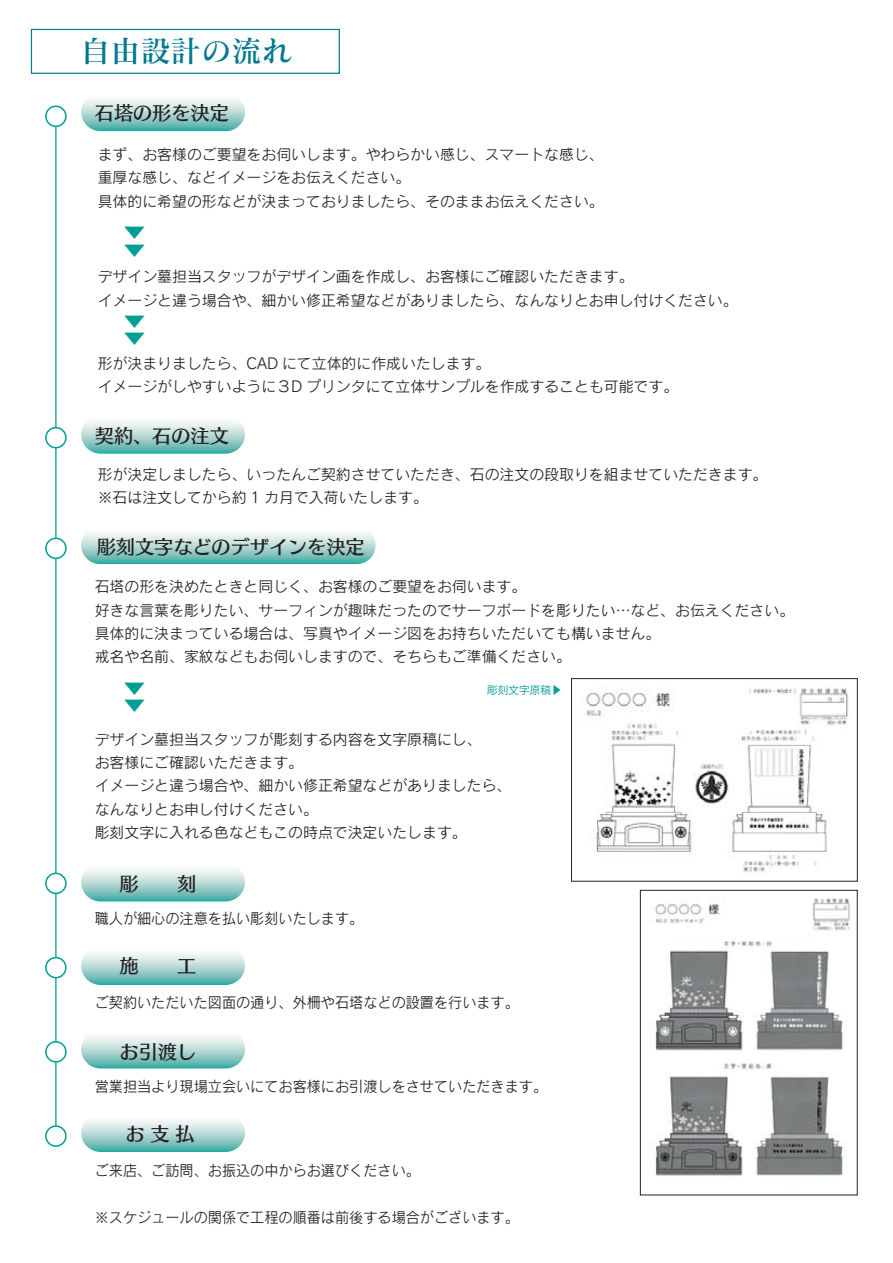
<style>
.page{position:relative;width:893px;height:1263px;background:#fff}
.page>*{position:absolute;margin:0;border:0;box-sizing:border-box;transform-origin:0 0}
.t1{font:30.15px "Matisse CID DB";color:#007891}
.t2{font:21.3px "Koz Go Pro";color:#009e93;scale:.9 1}
.t3{font:19.2px "Skip Std D";color:#231f20}
.t4{font:14.85px/23.4px "Rodin CID M";color:#231f20}
.t5{font:14.85px "Rodin CID M";color:#231f20;scale:.95 1}
.t6{font:10.65px "Koz Go Pro";color:#009e93}
</style>
<div class="page">
<img style="left:586px;top:688px;width:262px;height:184px">
<div style="left:571px;top:678px;width:287px;height:203px;border:1px solid #231f20"></div>
<img style="left:640px;top:898px;width:218px;height:298px">
<div style="left:640px;top:890px;width:218px;height:305px;border:1px solid #231f20"></div>
<svg style="left:81px;top:415px;width:164px;height:39px"></svg>
<svg style="left:81px;top:93px;width:164px;height:38px"></svg>
<svg style="left:81px;top:527px;width:295px;height:37px"></svg>
<svg style="left:81px;top:863px;width:164px;height:38px"></svg>
<svg style="left:81px;top:947px;width:164px;height:38px"></svg>
<svg style="left:81px;top:1030px;width:164px;height:38px"></svg>
<svg style="left:81px;top:1114px;width:164px;height:38px"></svg>
<hr style="left:55px;top:122px;width:2px;height:1018px;background:#009e93">
<div style="left:46px;top:106px;width:20px;height:20px;background:#fff;border-radius:50%"></div>
<div style="left:45px;top:106px;width:22px;height:21px;border:2px solid #009e93;border-radius:50%"></div>
<div style="left:46px;top:428px;width:20px;height:20px;background:#fff;border-radius:50%"></div>
<div style="left:45px;top:427px;width:22px;height:21px;border:2px solid #009e93;border-radius:50%"></div>
<div style="left:46px;top:538px;width:20px;height:20px;background:#fff;border-radius:50%"></div>
<div style="left:45px;top:538px;width:22px;height:21px;border:2px solid #009e93;border-radius:50%"></div>
<div style="left:46px;top:873px;width:20px;height:20px;background:#fff;border-radius:50%"></div>
<div style="left:45px;top:873px;width:22px;height:21px;border:2px solid #009e93;border-radius:50%"></div>
<div style="left:46px;top:1126px;width:20px;height:20px;background:#fff;border-radius:50%"></div>
<div style="left:45px;top:1125px;width:22px;height:22px;border:2px solid #009e93;border-radius:50%"></div>
<div style="left:46px;top:957px;width:20px;height:20px;background:#fff;border-radius:50%"></div>
<div style="left:45px;top:957px;width:22px;height:21px;border:2px solid #009e93;border-radius:50%"></div>
<div style="left:46px;top:1042px;width:20px;height:20px;background:#fff;border-radius:50%"></div>
<div style="left:45px;top:1041px;width:22px;height:21px;border:2px solid #009e93;border-radius:50%"></div>
<div style="left:31px;top:29px;width:309px;height:45px;border:1px solid #007891"></div>
<h1 class="t1" style="left:80px;top:33px;width:213px">自由設計の流れ</h1>
<p class="t3" style="left:95px;top:98px;width:135px">石塔の形を決定</p>
<p class="t4" style="left:98px;top:142px;width:507px">まず、お客様のご要望をお伺いします。やわらかい感じ、スマートな感じ、重厚な感じ、などイメージをお伝えください。<br>具体的に希望の形などが決まっておりましたら、そのままお伝えください。</p>
<h2 class="t2" style="left:148px;top:222px;width:42px;rotate:90deg">▶▶</h2>
<p class="t4" style="left:98px;top:265px;width:641px">デザイン墓担当スタッフがデザイン画を作成し、お客様にご確認いただきます。<br>イメージと違う場合や、細かい修正希望などがありましたら、なんなりとお申し付けください。</p>
<h2 class="t2" style="left:148px;top:311px;width:42px;rotate:90deg">▶▶</h2>
<p class="t4" style="left:98px;top:351px;width:582px">形が決まりましたら、CAD にて立体的に作成いたします。<br>イメージがしやすいように３D プリンタにて立体サンプルを作成することも可能です。</p>
<p class="t3" style="left:95px;top:421px;width:135px">契約、石の注文</p>
<p class="t4" style="left:98px;top:462px;width:671px">形が決定しましたら、いったんご契約させていただき、石の注文の段取りを組ませていただきます。※石は注文してから約 1 カ月で入荷いたします。</p>
<p class="t3" style="left:97px;top:532px;width:269px">彫刻文字などのデザインを決定</p>
<p class="t4" style="left:95px;top:575px;width:701px">石塔の形を決めたときと同じく、お客様のご要望をお伺います。<br>好きな言葉を彫りたい、サーフィンが趣味だったのでサーフボードを彫りたい…など、お伝えください。具体的に決まっている場合は、写真やイメージ図をお持ちいただいても構いません。<br>戒名や名前、家紋などもお伺いしますので、そちらもご準備ください。</p>
<h2 class="t2" style="left:148px;top:678px;width:42px;rotate:90deg">▶▶</h2>
<p class="t6" style="left:487px;top:683px;width:76px">彫刻文字原稿▶</p>
<p class="t4" style="left:95px;top:727px;width:418px">デザイン墓担当スタッフが彫刻する内容を文字原稿にし、<br>お客様にご確認いただきます。<br>イメージと違う場合や、細かい修正希望などがありましたら、なんなりとお申し付けください。<br>彫刻文字に入れる色などもこの時点で決定いたします。</p>
<p class="t3" style="left:120px;top:869px;width:78px">彫　　刻</p>
<p class="t5" style="left:95px;top:909px;width:284px">職人が細心の注意を払い彫刻いたします。</p>
<p class="t3" style="left:120px;top:951px;width:78px">施　　工</p>
<p class="t5" style="left:95px;top:993px;width:448px">ご契約いただいた図面の通り、外柵や石塔などの設置を行います。</p>
<p class="t3" style="left:120px;top:1037px;width:78px">お引渡し</p>
<p class="t5" style="left:95px;top:1077px;width:493px">営業担当より現場立会いにてお客様にお引渡しをさせていただきます。　</p>
<p class="t3" style="left:126px;top:1119px;width:70px">お支払</p>
<p class="t5" style="left:95px;top:1161px;width:344px">ご来店、ご訪問、お振込の中からお選びください。</p>
<p class="t5" style="left:95px;top:1208px;width:448px">※スケジュールの関係で工程の順番は前後する場合がございます。</p>
</div>
